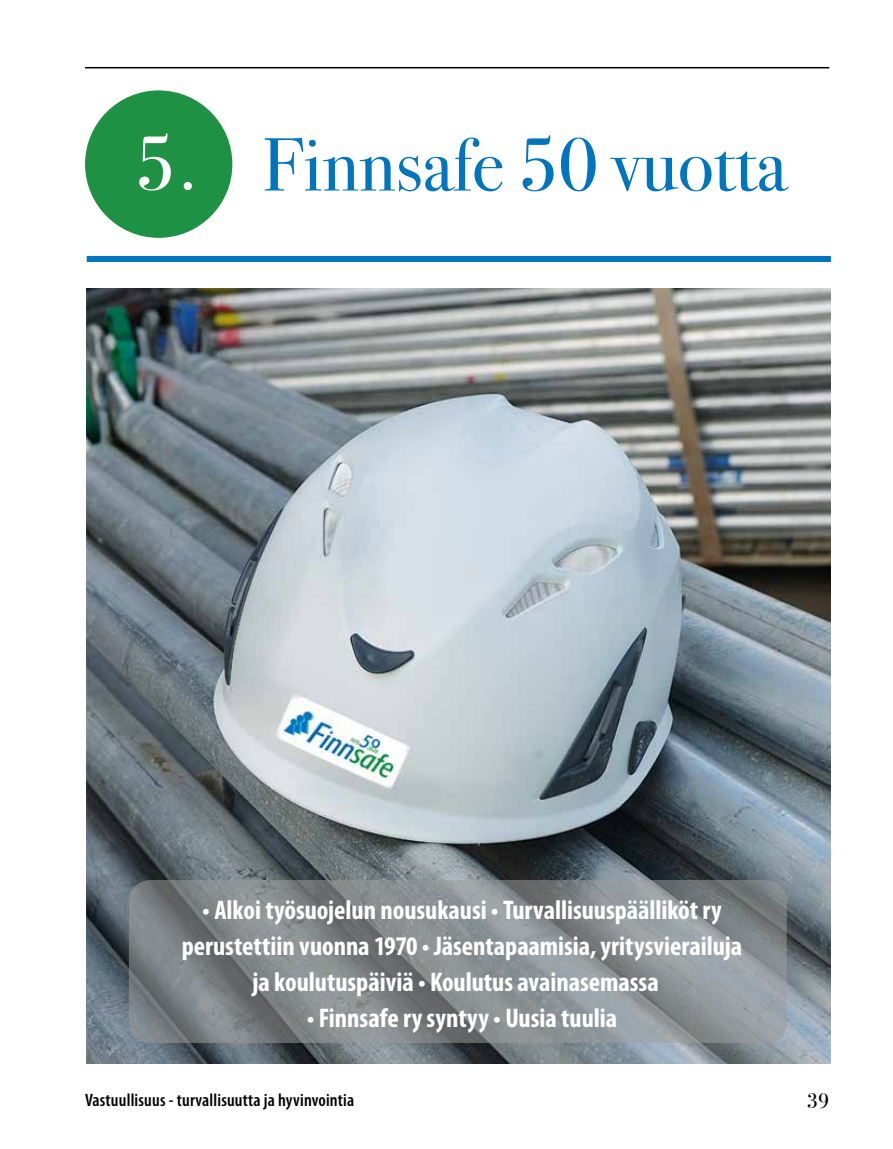
<style>
.page{position:relative;width:893px;height:1149px;background:#fff}
.page>*{position:absolute;margin:0;border:0;box-sizing:border-box;transform-origin:0 0}
.t1{font:75px "Bodoni Svty Two ITCTT";color:#0075bf}
.t2{font:700 condensed 27px/36px "Myriad Pro";color:#fff;text-align:center}
.t3{font:21px "Bodoni Svty Two ITCTT";color:#000}
.t4{font:600 condensed 18px "Myriad Pro";letter-spacing:.01em;color:#000}
.s1{font-size:76.5px;color:#fff}
</style>
<div class="page">
<hr style="left:85px;top:67px;width:744px;height:1px;background:#000">
<img style="left:87px;top:288px;width:744px;height:775px">
<div style="left:87px;top:256px;width:744px;height:6px;background:#0075bf"></div>
<div style="left:85px;top:90px;width:147px;height:148px;background:#1f9144;border-radius:50%"></div>
<svg style="left:129px;top:879px;width:658px;height:163px;background:#848a8c"></svg>
<h1 class="t1" style="left:135px;top:103px;width:653px"><span class="s1">5.</span> Finnsafe 50 vuotta</h1>
<p class="t2" style="left:182px;top:891px;width:562px">• Alkoi työsuojelun nousukausi • Turvallisuuspäälliköt ry perustettiin vuonna 1970 • Jäsentapaamisia, yritysvierailuja ja koulutuspäiviä • Koulutus avainasemassa</p>
<p class="t2" style="left:307px;top:999px;width:312px">• Finnsafe ry syntyy • Uusia tuulia</p>
<p class="t4" style="left:85px;top:1090px;width:271px">Vastuullisuus - turvallisuutta ja hyvinvointia</p>
<p class="t3" style="left:807px;top:1083px;width:24px">39</p>
</div>
